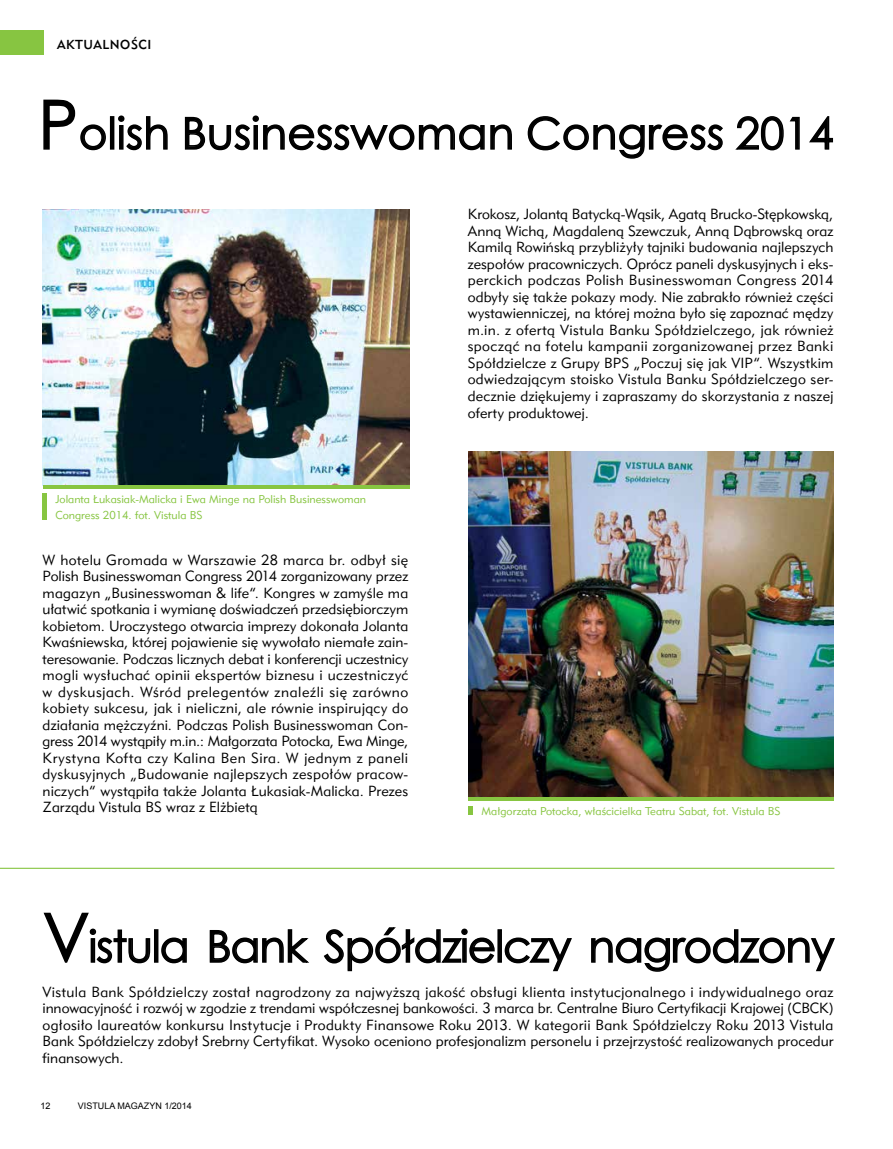
<style>
.page{position:relative;width:893px;height:1149px;background:#fff}
.page>*{position:absolute;margin:0;border:0;box-sizing:border-box;transform-origin:0 0}
.t1{font:43.5px "Century Gothic";letter-spacing:-.02em;color:#000}
.t2{font:43.5px "Century Gothic";letter-spacing:.01em;color:#000}
.t3{font:13.5px/16.5px "Geometr 415 Lt PL";letter-spacing:.01em;color:#000;text-align:justify}
.t4{font:12px "Geometr 415 Md PL";letter-spacing:.05em;color:#000}
.t5{font:10.5px/16.5px "Geometr 415 Lt PL";color:#87c541}
.t6{font:9px "Arial";color:#000}
.s1{font-size:67.5px}
</style>
<div class="page">
<svg style="left:43px;top:99px;width:63px;height:52px"></svg>
<div style="left:110px;top:116px;width:4px;height:34px;border:2px solid #000"></div>
<svg style="left:118px;top:115px;width:50px;height:36px"></svg>
<svg style="left:184px;top:115px;width:328px;height:36px"></svg>
<svg style="left:527px;top:116px;width:196px;height:43px"></svg>
<svg style="left:735px;top:116px;width:65px;height:35px"></svg>
<svg style="left:809px;top:116px;width:25px;height:34px"></svg>
<img style="left:43px;top:209px;width:366px;height:276px">
<hr style="left:43px;top:485px;width:366px;height:3px;background:#87c541">
<svg style="left:43px;top:912px;width:108px;height:51px"></svg>
<div style="left:154px;top:928px;width:4px;height:34px;border:2px solid #000"></div>
<svg style="left:161px;top:937px;width:26px;height:26px"></svg>
<svg style="left:209px;top:929px;width:100px;height:34px"></svg>
<svg style="left:324px;top:927px;width:171px;height:44px"></svg>
<div style="left:497px;top:928px;width:5px;height:34px;border:2px solid #000"></div>
<svg style="left:504px;top:937px;width:68px;height:34px"></svg>
<svg style="left:591px;top:929px;width:244px;height:43px"></svg>
<hr style="left:0;top:867px;width:834px;height:1px;background:#87c541">
<img style="left:468px;top:451px;width:365px;height:346px">
<hr style="left:468px;top:797px;width:365px;height:3px;background:#87c541">
<hr style="left:43px;top:493px;width:4px;height:26px;background:#87c541">
<svg style="left:469px;top:806px;width:4px;height:8px"></svg>
<div style="left:0;top:31px;width:44px;height:24px;background:#87c541"></div>
<p class="t4" style="left:57px;top:36px;width:96px">AKTUALNOŚCI</p>
<h1 class="t2" style="left:38px;top:103px;width:797px"><span class="s1">P</span>olish Businesswoman Congress 2014</h1>
<p class="t5" style="left:55px;top:490px;width:312px">Jolanta Łukasiak-Malicka i Ewa Minge na Polish Businesswoman<br>Congress 2014. fot. Vistula BS</p>
<p class="t3" style="left:43px;top:551px;width:367px">W hotelu Gromada w Warszawie 28 marca br. odbył się Polish Businesswoman Congress 2014 zorganizowany przez magazyn „Businesswoman &amp; life”. Kongres w zamyśle ma ułatwić spotkania i wymianę doświadczeń przedsiębiorczym kobietom. Uroczystego otwarcia imprezy dokonała Jolanta Kwaśniewska, której pojawienie się wywołało niemałe zain&shy;teresowanie. Podczas licznych debat i konferencji uczestnicy mogli wysłuchać opinii ekspertów biznesu i uczestniczyć w dyskusjach. Wśród prelegentów znaleźli się zarówno kobiety sukcesu, jak i nieliczni, ale równie inspirujący do działania mężczyźni. Podczas Polish Businesswoman Con&shy;gress 2014 wystąpiły m.in.: Małgorzata Potocka, Ewa Minge, Krystyna Kofta czy Kalina Ben Sira. W jednym z paneli dyskusyjnych „Budowanie najlepszych zespołów pracow&shy;niczych” wystąpiła także Jolanta Łukasiak-Malicka. Prezes Zarządu Vistula BS wraz z Elżbietą</p>
<p class="t3" style="left:468px;top:206px;width:367px">Krokosz, Jolantą Batycką-Wąsik, Agatą Brucko-Stępkowską, Anną Wichą, Magdaleną Szewczuk, Anną Dąbrowską oraz Kamilą Rowińską przybliżyły tajniki budowania najlepszych zespołów pracowniczych. Oprócz paneli dyskusyjnych i eks&shy;perckich podczas Polish Businesswoman Congress 2014 odbyły się także pokazy mody. Nie zabrakło również części wystawienniczej, na której można było się zapoznać mędzy m.in. z ofertą Vistula Banku Spółdzielczego, jak również spocząć na fotelu kampanii zorganizowanej przez Banki Spółdzielcze z Grupy BPS „Poczuj się jak VIP”. Wszystkim odwiedzającym stoisko Vistula Banku Spółdzielczego ser&shy;decznie dziękujemy i zapraszamy do skorzystania z naszej oferty produktowej.</p>
<p class="t5" style="left:482px;top:802px;width:300px">Małgorzata Potocka, właścicielka Teatru Sabat, fot. Vistula BS</p>
<h1 class="t1" style="left:43px;top:915px;width:793px"><span class="s1">V</span>istula Bank Spółdzielczy nagrodzony</h1>
<p class="t3" style="left:43px;top:982px;width:792px">Vistula Bank Spółdzielczy został nagrodzony za najwyższą jakość obsługi klienta instytucjonalnego i indywidualnego oraz innowacyjność i rozwój w zgodzie z trendami współczesnej bankowości. 3 marca br. Centralne Biuro Certyfikacji Krajowej (CBCK) ogłosiło laureatów konkursu Instytucje i Produkty Finansowe Roku 2013. W kategorii Bank Spółdzielczy Roku 2013 Vistula Bank Spółdzielczy zdobył Srebrny Certyfikat. Wysoko oceniono profesjonalizm personelu i przejrzystość realizowanych procedur finansowych.</p>
<p class="t6" style="left:40px;top:1098px;width:12px">12</p>
<p class="t6" style="left:78px;top:1098px;width:116px">VISTULA MAGAZYN 1/2014</p>
</div>
